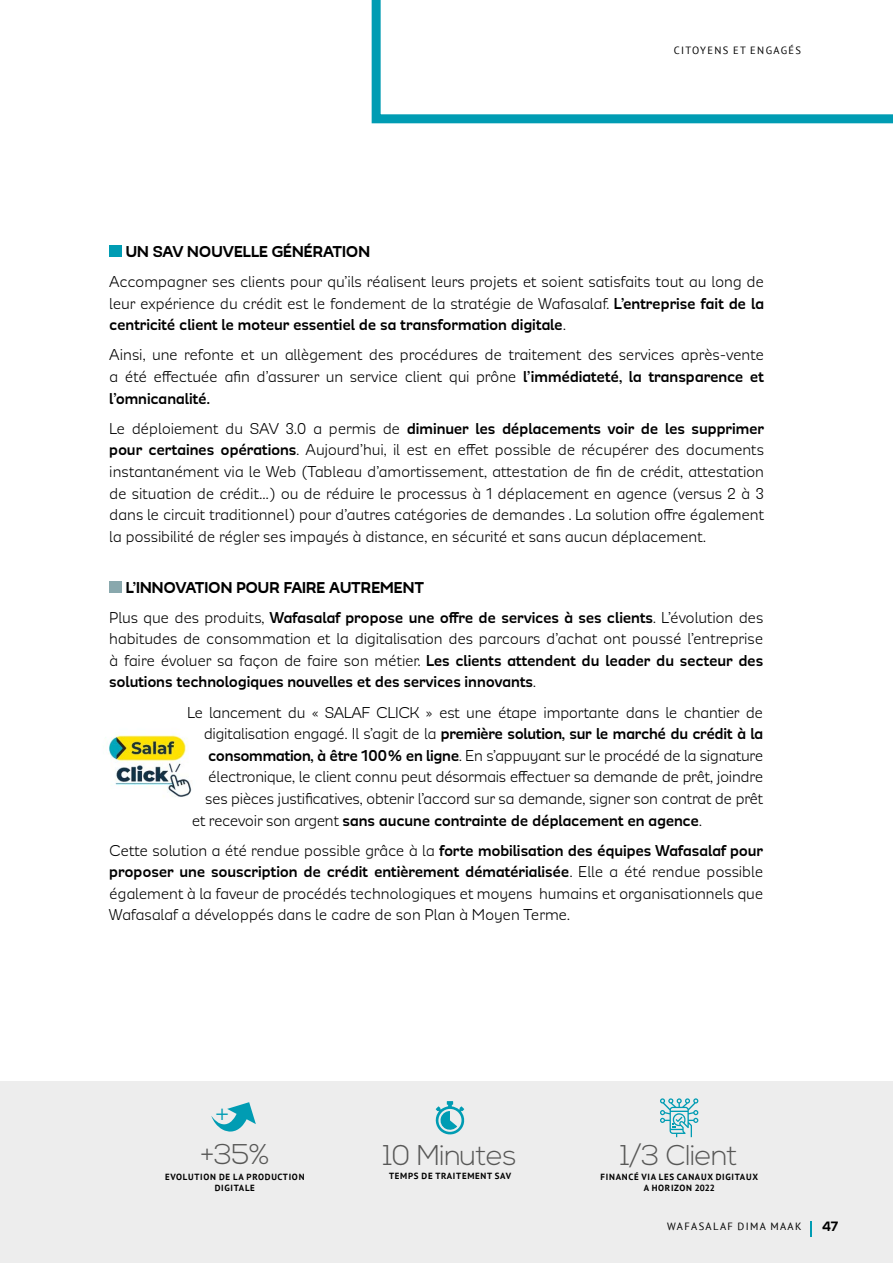
<style>
.page{position:relative;width:893px;height:1263px;background:#fff}
.page>*{position:absolute;margin:0;border:0;box-sizing:border-box;transform-origin:0 0}
.t1{font:300 28.5px "Nexa";letter-spacing:-.02em;color:#575756}
.t2{font:300 28.5px "Nexa";color:#009cb3}
.t3{font:18px/21.6px "Modernica";letter-spacing:-.015em;color:#000;text-align:justify}
.t4{font:700 18px/30.2px "Modernica";letter-spacing:-.015em;color:#000}
.t5{font:800 18px "Modernica";letter-spacing:.01em;color:#000}
.t6{font:700 13.5px "Nexa";color:#000}
.t7{font:10.5px "PT Sans";letter-spacing:.13em;color:#000}
.t8{font:700 8.85px/10.6px "PT Sans";letter-spacing:.08em;color:#000;text-align:center}
.s1{font-weight:700}
.s2{font-weight:800}
.s3{font-weight:400}
</style>
<div class="page">
<div style="left:0;top:1081px;width:893px;height:182px;background:#ededed"></div>
<div style="left:109px;top:245px;width:13px;height:12px;background:#009cb3"></div>
<svg style="left:372px;top:0;width:521px;height:123px"></svg>
<svg style="left:660px;top:1098px;width:38px;height:39px"></svg>
<svg style="left:435px;top:1101px;width:30px;height:34px"></svg>
<svg style="left:211px;top:1102px;width:45px;height:30px"></svg>
<div style="left:109px;top:581px;width:13px;height:11px;background:#89a8ad"></div>
<img style="left:98px;top:711px;width:102px;height:102px;border-radius:51px">
<svg style="left:811px;top:1221px;width:1px;height:16px"></svg>
<p class="t7" style="left:674px;top:44px;width:129px">CITOYENS ET ENGAGÉS</p>
<p class="t5" style="left:126px;top:243px;width:246px">UN SAV NOUVELLE GÉNÉRATION</p>
<p class="t3" style="left:109px;top:271px;width:656px">Accompagner ses clients pour qu’ils réalisent leurs projets et soient satisfaits tout au long de leur expérience du crédit est le fondement de la stratégie de Wafasalaf. <span class="s1">L’entreprise fait de la centricité client le moteur essentiel de sa transformation digitale</span>.</p>
<p class="t3" style="left:109px;top:344px;width:656px">Ainsi, une refonte et un allègement des procédures de traitement des services après-vente a été effectuée afin d’assurer un service client qui prône <span class="s1">l’immédiateté, la transparence et l’omnicanalité.</span></p>
<p class="t3" style="left:109px;top:418px;width:656px">Le déploiement du SAV 3.0 a permis de <span class="s1">diminuer les déplacements voir de les supprimer pour certaines opérations</span>. Aujourd’hui, il est en effet possible de récupérer des documents instantanément via le Web (Tableau d’amortissement, attestation de fin de crédit, attestation de situation de crédit…) ou de réduire le processus à 1 déplacement en agence (versus 2 à 3 dans le circuit traditionnel) pour d’autres catégories de demandes . La solution offre également la possibilité de régler ses impayés à distance, en sécurité et sans aucun déplacement.</p>
<p class="t4" style="left:109px;top:572px;width:655px;text-indent:17px"><span class="s2">L’INNOVATION POUR FAIRE AUTREMENT<br></span><span class="s3">Plus que des produits,</span> Wafasalaf propose une offre de services à ses clients<span class="s3">. L’évolution des</span></p>
<p class="t3" style="left:109px;top:628px;width:655px">habitudes de consommation et la digitalisation des parcours d’achat ont poussé l’entreprise à faire évoluer sa façon de faire son métier. <span class="s1">Les clients attendent du leader du secteur des solutions technologiques nouvelles et des services innovants</span>.</p>
<p class="t3" style="left:187px;top:702px;width:577px">Le lancement du « SALAF CLICK » est une étape importante dans le chantier de</p>
<p class="t4" style="left:204px;top:719px;width:561px"><span class="s3">digitalisation engagé. Il s’agit de la</span> première solution, sur le marché du crédit à la</p>
<p class="t3" style="left:208px;top:745px;width:556px"><span class="s1">consommation, à être 100% en ligne</span>. En s’appuyant sur le procédé de la signature</p>
<p class="t3" style="left:208px;top:766px;width:557px">électronique, le client connu peut désormais effectuer sa demande de prêt, joindre</p>
<p class="t3" style="left:205px;top:788px;width:559px">ses pièces justificatives, obtenir l’accord sur sa demande, signer son contrat de prêt</p>
<p class="t4" style="left:192px;top:805px;width:512px"><span class="s3">et recevoir son argent</span> sans aucune contrainte de déplacement en agence<span class="s3">.</span></p>
<p class="t3" style="left:109px;top:840px;width:656px">Cette solution a été rendue possible grâce à la <span class="s1">forte mobilisation des équipes Wafasalaf pour proposer une souscription de crédit entièrement dématérialisée</span>. Elle a été rendue possible également à la faveur de procédés technologiques et moyens humains et organisationnels que Wafasalaf a développés dans le cadre de son Plan à Moyen Terme.</p>
<h1 class="t2" style="left:215px;top:1097px;width:16px">+</h1>
<h1 class="t1" style="left:200px;top:1138px;width:71px">+35%</h1>
<h1 class="t1" style="left:383px;top:1138px;width:135px">10 Minutes</h1>
<p class="t8" style="left:389px;top:1170px;width:124px">TEMPS DE TRAITEMENT SAV</p>
<p class="t8" style="left:601px;top:1171px;width:159px">FINANCÉ VIA LES CANAUX DIGITAUX<br>A HORIZON 2022</p>
<h1 class="t1" style="left:621px;top:1138px;width:119px">1/3 Client</h1>
<p class="t8" style="left:165px;top:1171px;width:141px">EVOLUTION DE LA PRODUCTION<br>DIGITALE</p>
<p class="t7" style="left:667px;top:1220px;width:136px">WAFASALAF DIMA MAAK</p>
<p class="t6" style="left:822px;top:1219px;width:18px">47</p>
</div>
